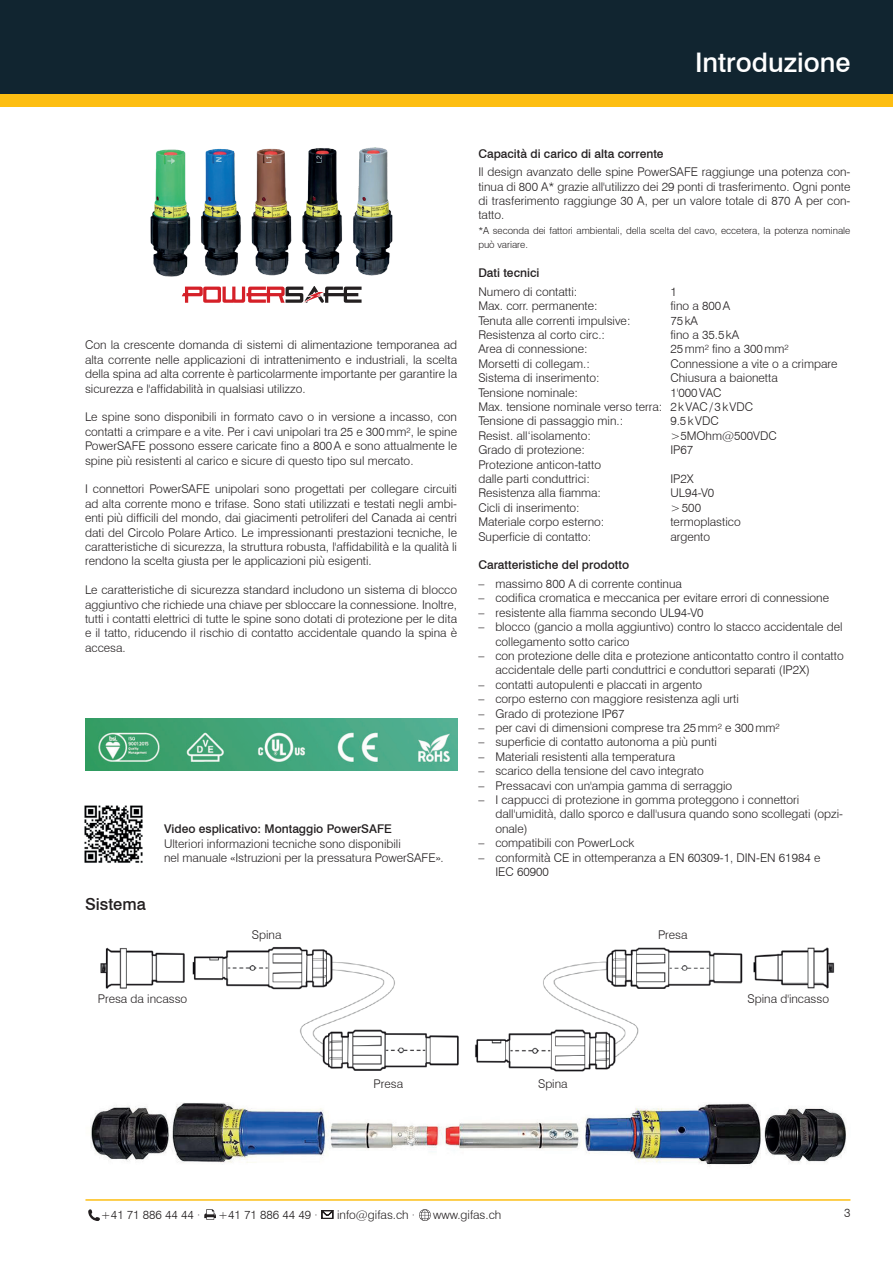
<style>
.page{position:relative;width:893px;height:1263px;background:#fff}
.page>*{position:absolute;margin:0;border:0;box-sizing:border-box;transform-origin:0 0}
.t1{font:500 27px "Swiss 721 BT";color:#fff}
.t2{font:500 16.5px "Swiss 721 BT";color:#231f20}
.t3{font:300 12px/14.4px "Swiss 721 BT";color:#231f20}
.t4{font:500 12px "Swiss 721 BT";color:#231f20}
.t5{font:300 9.75px/14.4px "Swiss 721 BT";color:#231f20}
</style>
<div class="page">
<div style="left:0;top:64px;width:893px;height:42px;background:#fdbe12"></div>
<div style="left:0;top:0;width:893px;height:94px;background:#112530"></div>
<hr style="left:85px;top:1199px;width:765px;height:2px;background:#fdbe12">
<svg style="left:88px;top:1209px;width:12px;height:12px"></svg>
<svg style="left:204px;top:1209px;width:12px;height:11px"></svg>
<svg style="left:322px;top:1210px;width:11px;height:9px"></svg>
<svg style="left:419px;top:1209px;width:12px;height:12px"></svg>
<svg style="left:182px;top:286px;width:180px;height:17px"></svg>
<img style="left:150px;top:147px;width:242px;height:130px">
<img style="left:85px;top:719px;width:372px;height:52px">
<img style="left:100px;top:947px;width:735px;height:156px">
<img style="left:90px;top:1103px;width:757px;height:63px">
<img style="left:84px;top:805px;width:59px;height:58px">
<h1 class="t1" style="left:695px;top:46px;width:157px">Introduzione</h1>
<p class="t3" style="left:85px;top:338px;width:374px;text-align:justify">Con la crescente domanda di sistemi di alimentazione temporanea ad alta corrente nelle applicazioni di intrattenimento e industriali, la scelta della spina ad alta corrente è particolarmente importante per garantire la sicurezza e l'affidabilità in qualsiasi utilizzo.</p>
<p class="t3" style="left:85px;top:410px;width:374px;text-align:justify">Le spine sono disponibili in formato cavo o in versione a incasso, con contatti a crimpare e a vite. Per i cavi unipolari tra 25 e 300mm², le spine PowerSAFE possono essere caricate fino a 800A e sono attualmente le spine più resistenti al carico e sicure di questo tipo sul mercato.</p>
<p class="t3" style="left:85px;top:482px;width:374px;text-align:justify">I connettori PowerSAFE unipolari sono progettati per collegare circuiti ad alta corrente mono e trifase. Sono stati utilizzati e testati negli ambi&shy;enti più difficili del mondo, dai giacimenti petroliferi del Canada ai centri dati del Circolo Polare Artico. Le impressionanti prestazioni tecniche, le caratteristiche di sicurezza, la struttura robusta, l'affidabilità e la qualità li rendono la scelta giusta per le applicazioni più esigenti.</p>
<p class="t3" style="left:85px;top:583px;width:374px;text-align:justify">Le caratteristiche di sicurezza standard includono un sistema di blocco aggiuntivo che richiede una chiave per sbloccare la connessione. Inoltre, tutti i contatti elettrici di tutte le spine sono dotati di protezione per le dita e il tatto, riducendo il rischio di contatto accidentale quando la spina è accesa.</p>
<h2 class="t2" style="left:85px;top:894px;width:62px">Sistema</h2>
<p class="t4" style="left:164px;top:822px;width:229px">Video esplicativo: Montaggio PowerSAFE</p>
<p class="t3" style="left:164px;top:836px;width:281px">Ulteriori informazioni tecniche sono disponibili<br>nel manuale «Istruzioni per la pressatura PowerSAFE».</p>
<p class="t4" style="left:478px;top:146px;width:187px">Capacità di carico di alta corrente</p>
<p class="t3" style="left:478px;top:165px;width:374px;text-align:justify">Il design avanzato delle spine PowerSAFE raggiunge una potenza con&shy;tinua di 800 A* grazie all'utilizzo dei 29 ponti di trasferimento. Ogni ponte di trasferimento raggiunge 30 A, per un valore totale di 870 A per con&shy;tatto.</p>
<p class="t5" style="left:478px;top:223px;width:374px">*A seconda dei fattori ambientali, della scelta del cavo, eccetera, la potenza nominale può variare.</p>
<p class="t4" style="left:478px;top:265px;width:62px">Dati tecnici</p>
<p class="t3" style="left:478px;top:284px;width:100px">Numero di contatti:</p>
<p class="t3" style="left:670px;top:284px;width:8px">1</p>
<p class="t3" style="left:478px;top:299px;width:121px">Max. corr. permanente:</p>
<p class="t3" style="left:670px;top:299px;width:61px">fino a 800A</p>
<p class="t3" style="left:478px;top:313px;width:154px">Tenuta alle correnti impulsive:</p>
<p class="t3" style="left:670px;top:313px;width:29px">75kA</p>
<p class="t3" style="left:478px;top:327px;width:128px">Resistenza al corto circ.:</p>
<p class="t3" style="left:670px;top:327px;width:70px">fino a 35.5kA</p>
<p class="t3" style="left:478px;top:342px;width:111px">Area di connessione:</p>
<p class="t3" style="left:670px;top:342px;width:120px">25mm² fino a 300mm²</p>
<p class="t3" style="left:478px;top:356px;width:113px">Morsetti di collegam.:</p>
<p class="t3" style="left:670px;top:356px;width:169px">Connessione a vite o a crimpare</p>
<p class="t3" style="left:478px;top:371px;width:123px">Sistema di inserimento:</p>
<p class="t3" style="left:670px;top:371px;width:109px">Chiusura a baionetta</p>
<p class="t3" style="left:478px;top:385px;width:101px">Tensione nominale:</p>
<p class="t3" style="left:478px;top:385px;width:276px;text-indent:192px">1'000VAC<br>Max. tensione nominale verso terra: 2kVAC/3kVDC<br>Tensione di passaggio min.:</p>
<p class="t3" style="left:670px;top:414px;width:50px">9.5kVDC</p>
<p class="t3" style="left:478px;top:428px;width:114px">Resist. all‘isolamento:</p>
<p class="t3" style="left:670px;top:428px;width:108px">&gt;5MOhm@500VDC</p>
<p class="t3" style="left:478px;top:443px;width:108px">Grado di protezione:</p>
<p class="t3" style="left:670px;top:443px;width:24px">IP67</p>
<p class="t3" style="left:478px;top:457px;width:124px">Protezione anticon-tatto dalle parti conduttrici:</p>
<p class="t3" style="left:670px;top:471px;width:25px">IP2X</p>
<p class="t3" style="left:478px;top:486px;width:124px">Resistenza alla fiamma:</p>
<p class="t3" style="left:670px;top:486px;width:45px">UL94-V0</p>
<p class="t3" style="left:478px;top:500px;width:103px">Cicli di inserimento:</p>
<p class="t3" style="left:670px;top:500px;width:32px">&gt;500</p>
<p class="t3" style="left:478px;top:515px;width:128px">Materiale corpo esterno:</p>
<p class="t3" style="left:670px;top:515px;width:72px">termoplastico</p>
<p class="t3" style="left:478px;top:529px;width:114px">Superficie di contatto:</p>
<p class="t3" style="left:670px;top:529px;width:41px">argento</p>
<p class="t4" style="left:478px;top:558px;width:152px">Caratteristiche del prodotto</p>
<p class="t3" style="left:478px;top:576px;width:205px">– massimo 800 A di corrente continua</p>
<p class="t3" style="left:478px;top:591px;width:352px">– codifica cromatica e meccanica per evitare errori di connessione</p>
<p class="t3" style="left:478px;top:605px;width:227px">– resistente alla fiamma secondo UL94-V0</p>
<p class="t3" style="left:495px;top:620px;width:349px;text-indent:-17px">– blocco (gancio a molla aggiuntivo) contro lo stacco accidentale del collegamento sotto carico</p>
<p class="t3" style="left:495px;top:648px;width:350px;text-indent:-17px">– con protezione delle dita e protezione anticontatto contro il contatto accidentale delle parti conduttrici e conduttori separati (IP2X)</p>
<p class="t3" style="left:478px;top:677px;width:225px">– contatti autopulenti e placcati in argento</p>
<p class="t3" style="left:478px;top:692px;width:262px">– corpo esterno con maggiore resistenza agli urti</p>
<p class="t3" style="left:478px;top:706px;width:148px">– Grado di protezione IP67</p>
<p class="t3" style="left:478px;top:720px;width:303px">– per cavi di dimensioni comprese tra 25mm² e 300mm²</p>
<p class="t3" style="left:478px;top:735px;width:240px">– superficie di contatto autonoma a più punti</p>
<p class="t3" style="left:478px;top:749px;width:198px">– Materiali resistenti alla temperatura</p>
<p class="t3" style="left:478px;top:764px;width:227px">– scarico della tensione del cavo integrato</p>
<p class="t3" style="left:478px;top:778px;width:255px">– Pressacavi con un'ampia gamma di serraggio</p>
<p class="t3" style="left:495px;top:792px;width:349px;text-indent:-17px">– I cappucci di protezione in gomma proteggono i connettori dall'umidità, dallo sporco e dall'usura quando sono scollegati (opzi&shy;onale)</p>
<p class="t3" style="left:478px;top:836px;width:158px">– compatibili con PowerLock</p>
<p class="t3" style="left:495px;top:850px;width:326px;text-indent:-17px">– conformità CE in ottemperanza a EN 60309-1, DIN-EN 61984 e<br>IEC 60900</p>
<p class="t3" style="left:252px;top:927px;width:31px">Spina</p>
<p class="t3" style="left:658px;top:927px;width:31px">Presa</p>
<p class="t3" style="left:98px;top:991px;width:91px">Presa da incasso</p>
<p class="t3" style="left:747px;top:991px;width:83px">Spina d'incasso</p>
<p class="t3" style="left:373px;top:1077px;width:31px">Presa</p>
<p class="t3" style="left:538px;top:1077px;width:31px">Spina</p>
<p class="t3" style="left:101px;top:1207px;width:101px">+41 71 886 44 44 ·</p>
<p class="t3" style="left:218px;top:1207px;width:101px">+41 71 886 44 49 ·</p>
<p class="t3" style="left:337px;top:1207px;width:80px">info@gifas.ch ·</p>
<p class="t3" style="left:433px;top:1207px;width:70px">www.gifas.ch</p>
<p class="t3" style="left:844px;top:1206px;width:8px">3</p>
</div>
